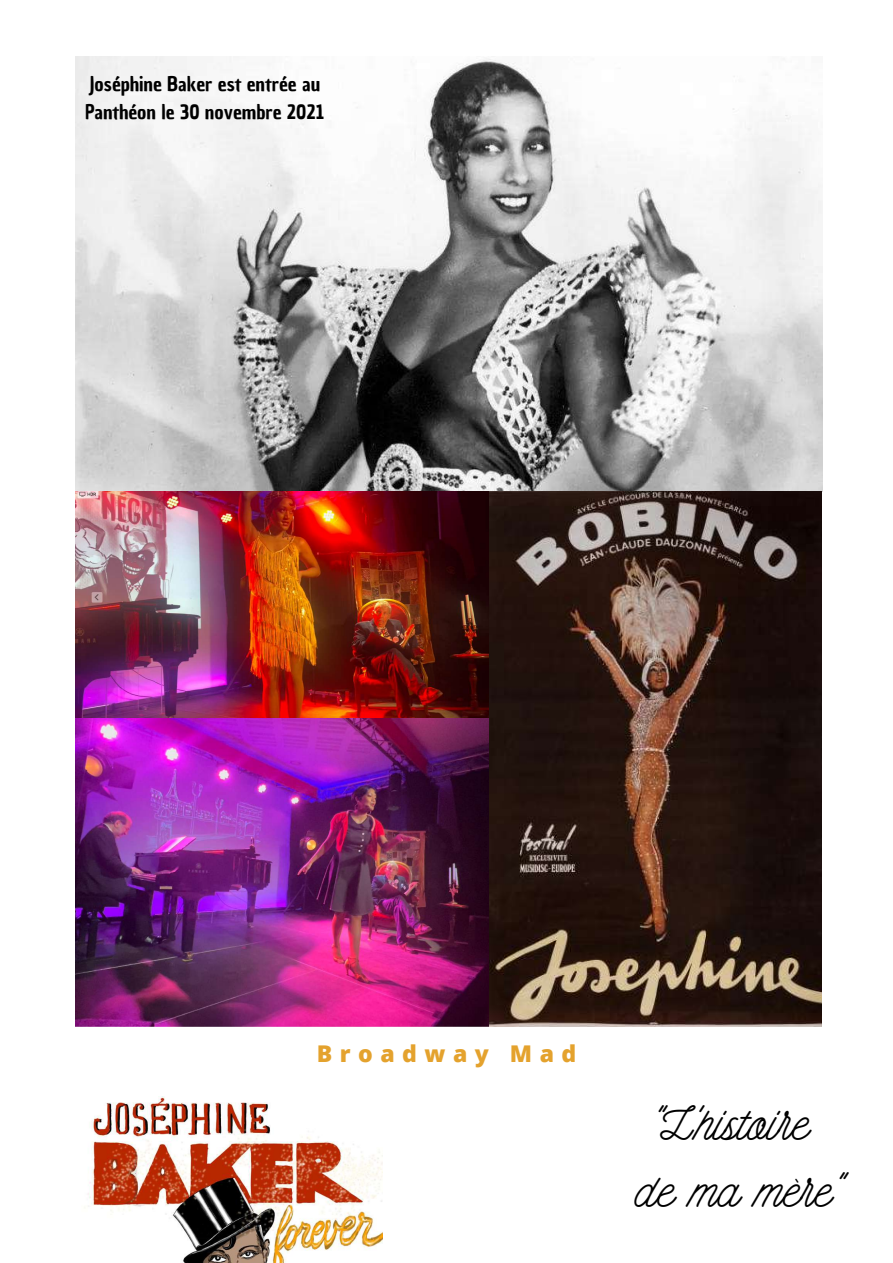
<style>
.page{position:relative;width:893px;height:1263px;background:#fff}
.page>*{position:absolute;margin:0;border:0;box-sizing:border-box;transform-origin:0 0}
.t1{font:48.53px/67.7px "Badhorse Script";color:#000;text-align:center}
.t2{font:800 23.02px "Open Sans";letter-spacing:.325em;color:#e4a22d}
.t3{font:19.65px/27.5px "Chau Philomene One";color:#000}
</style>
<div class="page">
<img style="left:76px;top:56px;width:746px;height:970px">
<img style="left:88px;top:1096px;width:294px;height:167px">
<p class="t3" style="left:85px;top:71px;width:240px">Joséphine Baker est entrée au<br>Panthéon le 30 novembre 2021</p>
<p class="t2" style="left:317px;top:1037px;width:261px">Broadway Mad</p>
<h1 class="t1" style="left:630px;top:1091px;width:207px">"L'histoire de ma mère"</h1>
</div>
